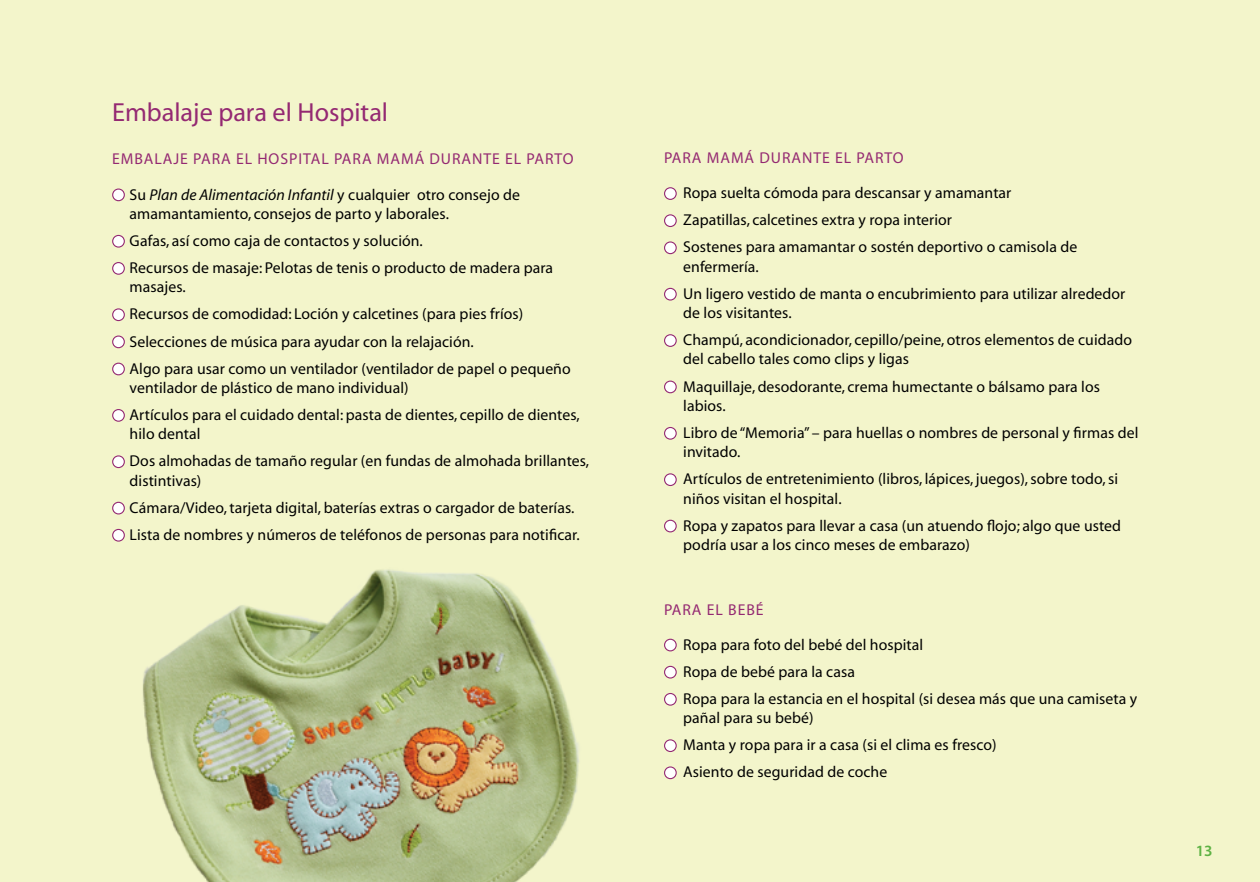
<style>
.page{position:relative;width:1260px;height:882px;background:#f3f5cb}
.page>*{position:absolute;margin:0;border:0;box-sizing:border-box;transform-origin:0 0}
.t1{font:26.25px "Myriad MM 400 600";color:#942972}
.t2{font:15.75px/27.1px "Myriad MM 400 600";letter-spacing:.005em;color:#000}
.t3{font:15.75px "Myriad MM 400 600";letter-spacing:.06em;color:#942972}
.t4{font:15.75px "Myriad MM It 400 600";letter-spacing:.005em;color:#000}
.t5{font:15.75px "Myriad MM 565 600";color:#5db243}
.s1{font-family:"Myriad MM 400 600"}
</style>
<div class="page">
<div style="left:665px;top:188px;width:11px;height:11px;background:#fff;border-radius:50%"></div>
<div style="left:664px;top:187px;width:13px;height:13px;border:1px solid #942972;border-radius:50%"></div>
<div style="left:665px;top:215px;width:11px;height:12px;background:#fff;border-radius:50%"></div>
<div style="left:664px;top:214px;width:13px;height:13px;border:1px solid #942972;border-radius:50%"></div>
<div style="left:665px;top:242px;width:11px;height:12px;background:#fff;border-radius:50%"></div>
<div style="left:664px;top:241px;width:13px;height:13px;border:1px solid #942972;border-radius:50%"></div>
<div style="left:665px;top:288px;width:11px;height:12px;background:#fff;border-radius:50%"></div>
<div style="left:664px;top:288px;width:13px;height:13px;border:1px solid #942972;border-radius:50%"></div>
<div style="left:665px;top:335px;width:11px;height:11px;background:#fff;border-radius:50%"></div>
<div style="left:664px;top:334px;width:13px;height:13px;border:1px solid #942972;border-radius:50%"></div>
<div style="left:665px;top:381px;width:11px;height:12px;background:#fff;border-radius:50%"></div>
<div style="left:664px;top:381px;width:13px;height:12px;border:1px solid #942972;border-radius:50%"></div>
<div style="left:665px;top:428px;width:11px;height:11px;background:#fff;border-radius:50%"></div>
<div style="left:664px;top:427px;width:13px;height:13px;border:1px solid #942972;border-radius:50%"></div>
<div style="left:665px;top:474px;width:11px;height:12px;background:#fff;border-radius:50%"></div>
<div style="left:664px;top:473px;width:13px;height:13px;border:1px solid #942972;border-radius:50%"></div>
<div style="left:665px;top:520px;width:11px;height:12px;background:#fff;border-radius:50%"></div>
<div style="left:664px;top:520px;width:13px;height:12px;border:1px solid #942972;border-radius:50%"></div>
<div style="left:665px;top:639px;width:11px;height:12px;background:#fff;border-radius:50%"></div>
<div style="left:664px;top:639px;width:13px;height:12px;border:1px solid #942972;border-radius:50%"></div>
<div style="left:665px;top:666px;width:11px;height:12px;background:#fff;border-radius:50%"></div>
<div style="left:664px;top:666px;width:13px;height:13px;border:1px solid #942972;border-radius:50%"></div>
<div style="left:665px;top:694px;width:11px;height:11px;background:#fff;border-radius:50%"></div>
<div style="left:664px;top:693px;width:13px;height:13px;border:1px solid #942972;border-radius:50%"></div>
<div style="left:665px;top:740px;width:11px;height:12px;background:#fff;border-radius:50%"></div>
<div style="left:664px;top:739px;width:13px;height:13px;border:1px solid #942972;border-radius:50%"></div>
<div style="left:665px;top:767px;width:11px;height:12px;background:#fff;border-radius:50%"></div>
<div style="left:664px;top:766px;width:13px;height:13px;border:1px solid #942972;border-radius:50%"></div>
<div style="left:113px;top:189px;width:11px;height:12px;background:#fff;border-radius:50%"></div>
<div style="left:112px;top:189px;width:13px;height:12px;border:1px solid #942972;border-radius:50%"></div>
<div style="left:113px;top:235px;width:11px;height:12px;background:#fff;border-radius:50%"></div>
<div style="left:112px;top:235px;width:13px;height:13px;border:1px solid #942972;border-radius:50%"></div>
<div style="left:113px;top:263px;width:11px;height:11px;background:#fff;border-radius:50%"></div>
<div style="left:112px;top:262px;width:13px;height:13px;border:1px solid #942972;border-radius:50%"></div>
<div style="left:113px;top:309px;width:11px;height:12px;background:#fff;border-radius:50%"></div>
<div style="left:112px;top:308px;width:13px;height:13px;border:1px solid #942972;border-radius:50%"></div>
<div style="left:113px;top:336px;width:11px;height:12px;background:#fff;border-radius:50%"></div>
<div style="left:112px;top:336px;width:13px;height:12px;border:1px solid #942972;border-radius:50%"></div>
<div style="left:113px;top:363px;width:11px;height:12px;background:#fff;border-radius:50%"></div>
<div style="left:112px;top:363px;width:13px;height:12px;border:1px solid #942972;border-radius:50%"></div>
<div style="left:113px;top:410px;width:11px;height:11px;background:#fff;border-radius:50%"></div>
<div style="left:112px;top:409px;width:13px;height:13px;border:1px solid #942972;border-radius:50%"></div>
<div style="left:113px;top:456px;width:11px;height:12px;background:#fff;border-radius:50%"></div>
<div style="left:112px;top:455px;width:13px;height:13px;border:1px solid #942972;border-radius:50%"></div>
<div style="left:113px;top:502px;width:11px;height:12px;background:#fff;border-radius:50%"></div>
<div style="left:112px;top:502px;width:13px;height:12px;border:1px solid #942972;border-radius:50%"></div>
<div style="left:113px;top:529px;width:11px;height:12px;background:#fff;border-radius:50%"></div>
<div style="left:112px;top:529px;width:13px;height:13px;border:1px solid #942972;border-radius:50%"></div>
<img style="left:142px;top:569px;width:437px;height:313px">
<h1 class="t1" style="left:112px;top:100px;width:277px">Embalaje para el Hospital</h1>
<p class="t3" style="left:112px;top:152px;width:20px">Embala</p>
<p class="t3" style="left:173px;top:152px;width:30px">je para</p>
<p class="t3" style="left:236px;top:152px;width:43px">el hospital</p>
<p class="t3" style="left:334px;top:152px;width:19px">Para</p>
<p class="t3" style="left:377px;top:152px;width:13px">mamá</p>
<p class="t3" style="left:430px;top:152px;width:11px">durante</p>
<p class="t3" style="left:505px;top:152px;width:32px">el parto</p>
<p class="t4" style="left:130px;top:187px;width:392px"><span class="s1">Su</span> Plan de Alimentación Infantil <span class="s1">y cualquier otro consejo de</span></p>
<p class="t2" style="left:130px;top:201px;width:425px">amamantamiento, consejos de parto y laborales.<br>Gafas, así como caja de contactos y solución.<br>Recursos de masaje: Pelotas de tenis o producto de madera para</p>
<p class="t2" style="left:130px;top:274px;width:443px">masajes.<br>Recursos de comodidad: Loción y calcetines (para pies fríos)<br>Selecciones de música para ayudar con la relajación.<br>Algo para usar como un ventilador (ventilador de papel o pequeño</p>
<p class="t2" style="left:130px;top:375px;width:452px">ventilador de plástico de mano individual)<br>Artículos para el cuidado dental: pasta de dientes, cepillo de dientes,</p>
<p class="t2" style="left:130px;top:421px;width:461px">hilo dental<br>Dos almohadas de tamaño regular (en fundas de almohada brillantes,</p>
<p class="t2" style="left:130px;top:468px;width:452px">distintivas)<br>Cámara/Video,tarjeta digital, baterías extras o cargador de baterías.<br>Lista de nombres y números de teléfonos de personas para notificar.</p>
<p class="t3" style="left:664px;top:150px;width:241px">PARA MAMÁ DURANTE EL PARTO</p>
<p class="t2" style="left:683px;top:180px;width:396px">Ropa suelta cómoda para descansar y amamantar<br>Zapatillas, calcetines extra y ropa interior<br>Sostenes para amamantar o sostén deportivo o camisola de</p>
<p class="t2" style="left:683px;top:254px;width:444px">enfermería.<br>Un ligero vestido de manta o encubrimiento para utilizar alrededor</p>
<p class="t2" style="left:683px;top:300px;width:450px">de los visitantes.<br>Champú, acondicionador, cepillo/peine, otros elementos de cuidado</p>
<p class="t2" style="left:683px;top:346px;width:418px">del cabello tales como clips y ligas<br>Maquillaje, desodorante, crema humectante o bálsamo para los</p>
<p class="t2" style="left:683px;top:393px;width:457px">labios.<br>Libro de “Memoria” – para huellas o nombres de personal y firmas del</p>
<p class="t2" style="left:683px;top:439px;width:436px">invitado.<br>Artículos de entretenimiento (libros, lápices, juegos),sobre todo,si</p>
<p class="t2" style="left:683px;top:486px;width:439px">niños visitan el hospital.<br>Ropa y zapatos para llevar a casa (un atuendo flojo; algo que usted</p>
<p class="t2" style="left:683px;top:532px;width:288px">podría usar a los cinco meses de embarazo)</p>
<p class="t3" style="left:664px;top:602px;width:101px">PARA EL BEBÉ</p>
<p class="t2" style="left:683px;top:632px;width:456px">Ropa para foto del bebé del hospital<br>Ropa de bebé para la casa<br>Ropa para la estancia en el hospital (si desea más que una camiseta y</p>
<p class="t2" style="left:683px;top:705px;width:315px">pañal para su bebé)<br>Manta y ropa para ir a casa (si el clima es fresco)<br>Asiento de seguridad de coche</p>
<p class="t5" style="left:1196px;top:843px;width:18px">13</p>
</div>
